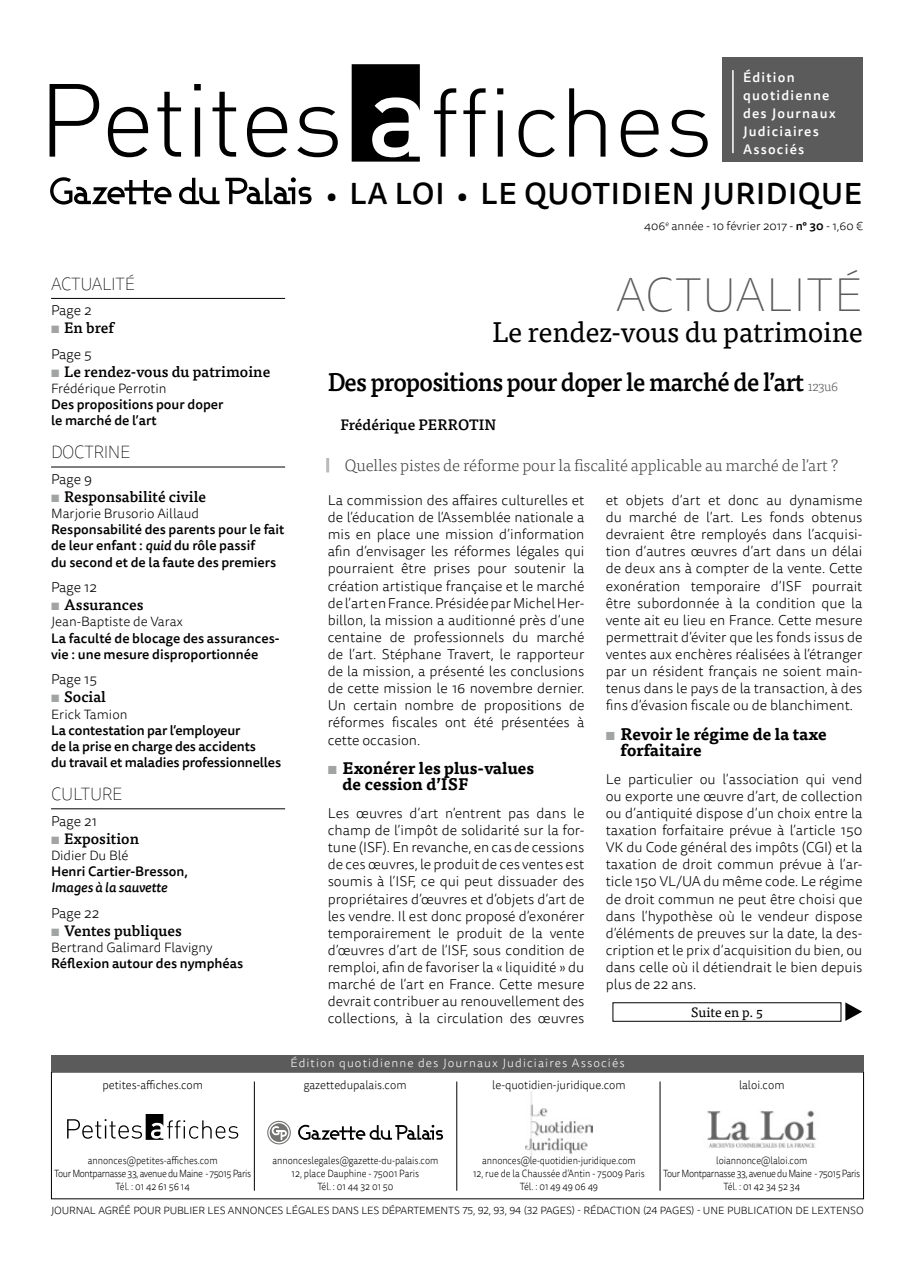
<style>
.page{position:relative;width:915px;height:1263px;background:#fff}
.page>*{position:absolute;margin:0;border:0;box-sizing:border-box;transform-origin:0 0}
.t1{font:100 48px "Tisa Sans OT";letter-spacing:.01em;color:#5b5b5b}
.t2{font:500 30px "Tisa Sans OT";letter-spacing:.02em;color:#000}
.t3{font:28.5px "Tisa OT";letter-spacing:-.01em;color:#000}
.t4{font:500 25.5px "Tisa OT";letter-spacing:-.03em;color:#000;scale:.95 1}
.t5{font:100 18px "Tisa Sans OT";letter-spacing:-.02em;color:#000;scale:.95 1}
.t6{font:700 16.5px/16.5px "Tisa OT";color:#000}
.t7{font:300 16.5px "Tisa OT";letter-spacing:-.01em;color:#444443}
.t8{font:500 15px "Tisa OT";color:#000}
.t9{font:300 14.25px/17.1px "Tisa Sans OT";color:#000;text-align:justify}
.t10{font:500 13.5px/16.2px "Tisa Sans OT";color:#000}
.t11{font:300 13.5px "Tisa Sans OT";color:#000}
.t12{font:500 13.5px/18px "Tisa Sans OT";letter-spacing:.09em;color:#fff}
.t13{font:italic 500 13.5px "Tisa Sans OT";color:#000}
.t14{font:13.5px "Tisa OT";color:#000}
.t15{font:300 12px "Tisa Sans OT";color:#000;scale:.95 1}
.t16{font:300 12px "Tisa Sans OT";letter-spacing:.09em;color:#fff}
.t17{font:300 12px "Tisa Sans OT";color:#000}
.t18{font:300 10.5px/12.6px "Tisa Sans OT";letter-spacing:-.04em;color:#000;text-align:center;scale:.88 1}
.t19{font:300 10.5px/12.6px "Tisa Sans OT";letter-spacing:-.01em;color:#000;text-align:center;scale:.88 1}
.t20{font:300 10.5px "Tisa Sans OT";letter-spacing:-.01em;color:#000}
.s1{font-weight:700;color:#a2a3a3}
.s2{font-style:italic}
.s3{font-size:27px}
.s4{font-weight:500}
.s5{font-weight:300;font-size:13.5px;color:#5b5b5b}
.s6{color:#a2a3a3}
</style>
<div class="page">
<div style="left:721px;top:58px;width:140px;height:104px;background:#5b5b5b"></div>
<hr style="left:732px;top:70px;width:1px;height:83px;background:#fff">
<svg style="left:50px;top:84px;width:49px;height:73px"></svg>
<svg style="left:108px;top:107px;width:40px;height:50px"></svg>
<svg style="left:157px;top:92px;width:24px;height:65px"></svg>
<svg style="left:194px;top:84px;width:7px;height:73px"></svg>
<svg style="left:212px;top:92px;width:24px;height:65px"></svg>
<svg style="left:247px;top:107px;width:40px;height:50px"></svg>
<svg style="left:297px;top:107px;width:40px;height:50px"></svg>
<svg style="left:351px;top:64px;width:68px;height:98px"></svg>
<svg style="left:434px;top:88px;width:22px;height:69px"></svg>
<svg style="left:463px;top:88px;width:22px;height:69px"></svg>
<svg style="left:497px;top:88px;width:6px;height:69px"></svg>
<svg style="left:518px;top:110px;width:36px;height:47px"></svg>
<svg style="left:569px;top:88px;width:36px;height:69px"></svg>
<svg style="left:620px;top:110px;width:38px;height:47px"></svg>
<svg style="left:669px;top:110px;width:38px;height:47px"></svg>
<svg style="left:50px;top:177px;width:121px;height:28px"></svg>
<svg style="left:179px;top:178px;width:40px;height:26px"></svg>
<svg style="left:225px;top:177px;width:86px;height:27px"></svg>
<img style="left:525px;top:1091px;width:67px;height:65px">
<svg style="left:67px;top:1114px;width:171px;height:26px"></svg>
<img style="left:707px;top:1110px;width:110px;height:38px">
<hr style="left:659px;top:1081px;width:1px;height:110px;background:#000">
<hr style="left:456px;top:1081px;width:1px;height:110px;background:#000">
<hr style="left:254px;top:1081px;width:1px;height:110px;background:#000">
<svg style="left:269px;top:1123px;width:19px;height:19px"></svg>
<svg style="left:298px;top:1125px;width:145px;height:15px"></svg>
<svg style="left:271px;top:1126px;width:16px;height:14px"></svg>
<div style="left:267px;top:1121px;width:24px;height:23px;border:1px solid #747473;border-radius:50%"></div>
<div style="left:51px;top:1055px;width:812px;height:16px;background:#5b5b5b"></div>
<div style="left:612px;top:1002px;width:229px;height:20px;border:1px solid #000"></div>
<svg style="left:845px;top:1002px;width:16px;height:19px"></svg>
<hr style="left:51px;top:298px;width:234px;height:1px;background:#000">
<hr style="left:51px;top:467px;width:234px;height:1px;background:#000">
<hr style="left:51px;top:808px;width:234px;height:1px;background:#000">
<hr style="left:326px;top:458px;width:3px;height:14px;background:#b9baba">
<p class="t5" style="left:51px;top:273px;width:63px">ACTUALITÉ</p>
<p class="t9" style="left:51px;top:303px;width:42px">Page 2</p>
<p class="t8" style="left:51px;top:319px;width:64px"><span class="s1">▪</span> En bref</p>
<p class="t9" style="left:51px;top:346px;width:42px">Page 5</p>
<p class="t8" style="left:51px;top:362px;width:221px"><span class="s1">▪</span> Le rendez-vous du patrimoine</p>
<p class="t11" style="left:51px;top:380px;width:117px">Frédérique Perrotin</p>
<p class="t10" style="left:51px;top:397px;width:174px">Des propositions pour doper le marché de l’art</p>
<p class="t5" style="left:51px;top:441px;width:85px">DOCTRI NE</p>
<p class="t9" style="left:51px;top:471px;width:43px">Page 9</p>
<p class="t8" style="left:51px;top:487px;width:156px"><span class="s1">▪</span> Responsabilité civile</p>
<p class="t11" style="left:51px;top:505px;width:149px">Marjorie Brusorio Aillaud</p>
<p class="t10" style="left:51px;top:522px;width:235px">Responsabilité des parents pour le fait de leur enfant : <span class="s2">quid</span> du rôle passif<br>du second et de la faute des premiers</p>
<p class="t9" style="left:51px;top:579px;width:47px">Page 12</p>
<p class="t8" style="left:51px;top:596px;width:94px"><span class="s1">▪</span> Assurances</p>
<p class="t11" style="left:51px;top:614px;width:133px">Jean-Baptiste de Varax</p>
<p class="t10" style="left:51px;top:630px;width:230px">La faculté de blocage des assurances&shy;vie : une mesure disproportionnée</p>
<p class="t9" style="left:51px;top:672px;width:47px">Page 15</p>
<p class="t8" style="left:51px;top:688px;width:56px"><span class="s1">▪</span> Social</p>
<p class="t11" style="left:51px;top:706px;width:78px">Erick Tamion</p>
<p class="t10" style="left:51px;top:723px;width:231px">La contestation par l’employeur<br>de la prise en charge des accidents<br>du travail et maladies professionnelles</p>
<p class="t5" style="left:51px;top:783px;width:12px">CULTU</p>
<p class="t5" style="left:102px;top:783px;width:23px">RE</p>
<p class="t9" style="left:51px;top:813px;width:47px">Page 21</p>
<p class="t8" style="left:51px;top:829px;width:89px"><span class="s1">▪</span> Exposition</p>
<p class="t11" style="left:51px;top:847px;width:79px">Didier Du Blé</p>
<p class="t10" style="left:51px;top:864px;width:138px">Henri Cartier-Bresson,</p>
<p class="t13" style="left:51px;top:879px;width:118px">Images à la sauvette</p>
<p class="t9" style="left:51px;top:905px;width:50px">Page 22</p>
<p class="t8" style="left:51px;top:921px;width:132px"><span class="s1">▪</span> Ventes publiques</p>
<p class="t11" style="left:51px;top:939px;width:163px">Bertrand Galimard Flavigny</p>
<p class="t10" style="left:51px;top:956px;width:194px">Réflexion autour des nymphéas</p>
<p class="t12" style="left:742px;top:69px;width:94px">Édition quotidienne des Journaux<br>Judiciaires<br>Associés</p>
<h2 class="t2" style="left:326px;top:175px;width:537px"><span class="s3">•</span> LA LOI <span class="s3">•</span> LE QUOTIDIEN JURIDIQUE</h2>
<p class="t17" style="left:644px;top:219px;width:220px">406<sup>e</sup> année - 10 février 2017 - <span class="s4">n° 30</span> - 1,60 €</p>
<h1 class="t1" style="left:615px;top:267px;width:248px">ACTUALITÉ</h1>
<h3 class="t3" style="left:492px;top:315px;width:371px">Le rendez-vous du patrimoine</h3>
<h3 class="t4" style="left:327px;top:366px;width:538px">Des propositions pour doper le marché de l’art <span class="s5">123u6</span></h3>
<p class="t8" style="left:340px;top:416px;width:157px">Frédérique PERROTIN</p>
<p class="t7" style="left:344px;top:456px;width:494px">Quelles pistes de réforme pour la fiscalité applicable au marché de l’art ?</p>
<p class="t9" style="left:327px;top:492px;width:258px">La commission des affaires culturelles et de l’éducation de l’Assemblée nationale a mis en place une mission d’information afin d’envisager les réformes légales qui pourraient être prises pour soutenir la création artistique française et le marché de l’art en France. Présidée par Michel Her&shy;billon, la mission a auditionné près d’une centaine de professionnels du marché de l’art. Stéphane Travert, le rapporteur de la mission, a présenté les conclusions de cette mission le 16 novembre dernier.<br>Un certain nombre de propositions de réformes fiscales ont été présentées à cette occasion.</p>
<p class="t6" style="left:342px;top:760px;width:193px;text-indent:-15px"><span class="s6">▪</span> Exonérer les plus-values de cession d’ISF</p>
<p class="t9" style="left:327px;top:805px;width:258px">Les œuvres d’art n’entrent pas dans le champ de l’impôt de solidarité sur la for&shy;tune (ISF). En revanche, en cas de cessions de ces œuvres, le produit de ces ventes est soumis à l’ISF, ce qui peut dissuader des propriétaires d’œuvres et d’objets d’art de les vendre. Il est donc proposé d’exonérer temporairement le produit de la vente d’œuvres d’art de l’ISF, sous condition de remploi, afin de favoriser la « liquidité » du marché de l’art en France. Cette mesure devrait contribuer au renouvellement des collections, à la circulation des œuvres</p>
<p class="t9" style="left:605px;top:492px;width:258px">et objets d’art et donc au dynamisme du marché de l’art. Les fonds obtenus devraient être remployés dans l’acquisi&shy;tion d’autres œuvres d’art dans un délai de deux ans à compter de la vente. Cette exonération temporaire d’ISF pourrait être subordonnée à la condition que la vente ait eu lieu en France. Cette mesure permettrait d’éviter que les fonds issus de ventes aux enchères réalisées à l’étranger par un résident français ne soient main&shy;tenus dans le pays de la transaction, à des fins d’évasion fiscale ou de blanchiment.</p>
<p class="t6" style="left:620px;top:726px;width:208px;text-indent:-15px"><span class="s6">▪</span> Revoir le régime de la taxe forfaitaire</p>
<p class="t9" style="left:605px;top:771px;width:258px">Le particulier ou l’association qui vend ou exporte une œuvre d’art, de collection ou d’antiquité dispose d’un choix entre la taxation forfaitaire prévue à l’article 150<br>VK du Code général des impôts (CGI) et la taxation de droit commun prévue à l’ar&shy;ticle 150 VL/UA du même code. Le régime de droit commun ne peut être choisi que dans l’hypothèse où le vendeur dispose d’éléments de preuves sur la date, la des&shy;cription et le prix d’acquisition du bien, ou dans celle où il détiendrait le bien depuis plus de 22 ans.</p>
<p class="t14" style="left:691px;top:1004px;width:73px">Suite en p. 5</p>
<p class="t15" style="left:102px;top:1077px;width:107px">petites-affiches.com</p>
<p class="t16" style="left:290px;top:1055px;width:335px">Édition quotidienne des Journaux Judiciaires Associés</p>
<p class="t15" style="left:303px;top:1077px;width:110px">gazettedupalais.com</p>
<p class="t15" style="left:492px;top:1077px;width:142px">le-quotidien-juridique.com</p>
<p class="t15" style="left:738px;top:1077px;width:49px">laloi.com</p>
<p class="t18" style="left:54px;top:1155px;width:225px">annonces@petites-affiches.com<br>Tour Montparnasse 33, avenue du Maine - 75015 Paris<br>Tél. : 01 42 61 56 14</p>
<p class="t19" style="left:272px;top:1155px;width:190px">annonceslegales@gazette-du-palais.com<br>12, place Dauphine - 75001 Paris<br>Tél. : 01 44 32 01 50</p>
<p class="t19" style="left:473px;top:1155px;width:197px">annonces@le-quotidien-juridique.com<br>12, rue de la Chaussée d’Antin - 75009 Paris<br>Tél. : 01 49 49 06 49</p>
<p class="t18" style="left:663px;top:1155px;width:225px">loiannonce@laloi.com<br>Tour Montparnasse 33, avenue du Maine - 75015 Paris<br>Tél. : 01 42 34 52 34</p>
<p class="t20" style="left:51px;top:1204px;width:814px">JOURNAL AGRÉÉ POUR PUBLIER LES ANNONCES LÉGALES DANS LES DÉPARTEMENTS 75, 92, 93, 94 (32 PAGES) - RÉDACTION (24 PAGES) - UNE PUBLICATION DE LEXTENSO</p>
</div>
